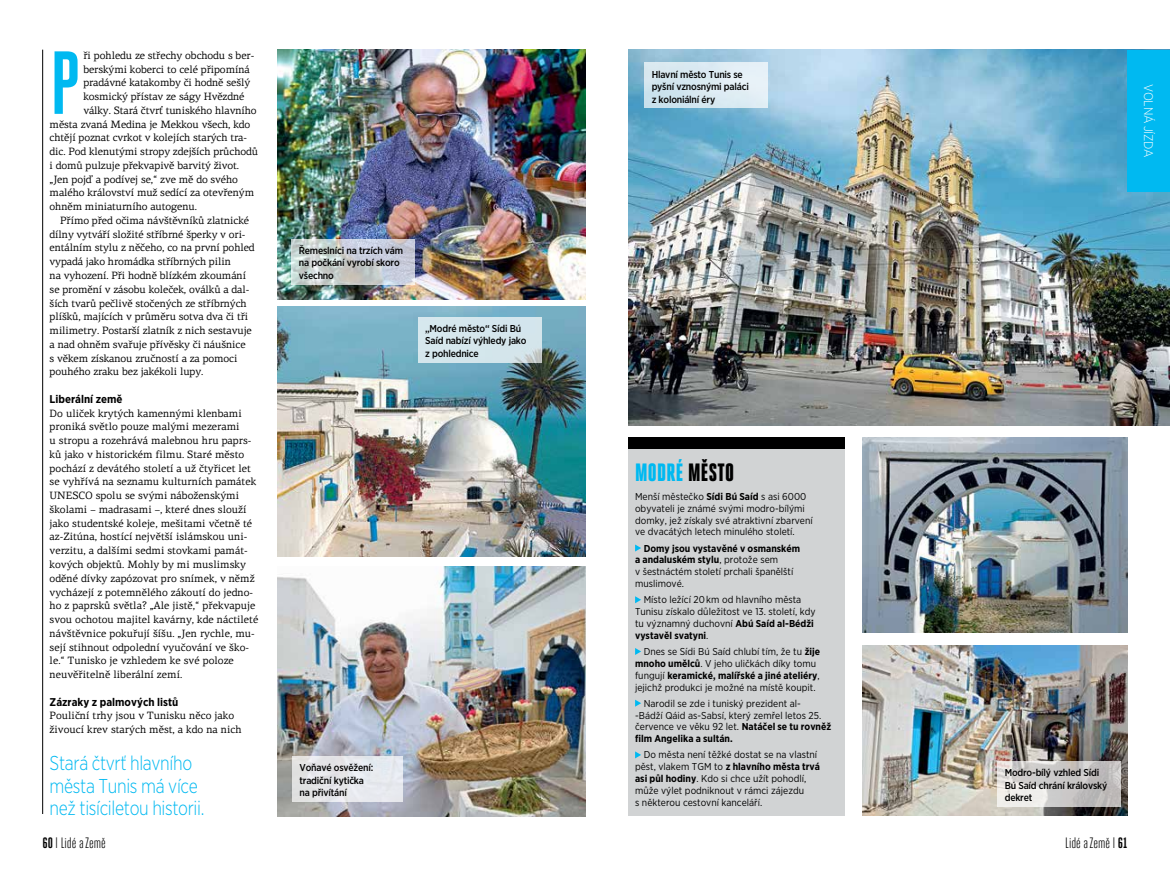
<style>
.page{position:relative;width:1170px;height:869px;background:#fff}
.page>*{position:absolute;margin:0;border:0;box-sizing:border-box;transform-origin:0 0}
.t1{font:700 89.12px "Heroic Condensed";color:#00b9f1}
.t2{font:900 25px "Heroic Condensed";letter-spacing:.01em;color:#00b9f1}
.t3{font:300 20px/22.5px "Gotham Narrow";letter-spacing:-.02em;color:#00b9f1;scale:.9 1}
.t4{font:15px "Heroic Condensed";color:#000}
.t5{font:300 12.5px "Gotham Narrow";letter-spacing:-.02em;color:#fff}
.t6{font:700 11.25px "Gotham Narrow";color:#000}
.t7{font:10.62px/13.8px "PF Centro Serif Pro";letter-spacing:-.01em;color:#000}
.t8{font:10px/11.9px "Gotham Narrow";color:#000}
.t9{font:500 10px/12.5px "Gotham Narrow";letter-spacing:-.02em;color:#000}
.s1{color:#000}
.s2{font-weight:700}
</style>
<div class="page">
<img style="left:862px;top:437px;width:265px;height:194px">
<img style="left:277px;top:306px;width:308px;height:250px">
<img style="left:628px;top:50px;width:541px;height:375px">
<img style="left:862px;top:645px;width:265px;height:170px">
<div style="left:1127px;top:50px;width:42px;height:141px;background:#00b9f1"></div>
<hr style="left:42px;top:50px;width:1px;height:763px;background:#000">
<div style="left:628px;top:448px;width:216px;height:367px;background:#d1d3d4"></div>
<svg style="left:635px;top:544px;width:6px;height:7px"></svg>
<svg style="left:635px;top:596px;width:6px;height:7px"></svg>
<svg style="left:635px;top:648px;width:6px;height:6px"></svg>
<svg style="left:635px;top:699px;width:6px;height:7px"></svg>
<svg style="left:635px;top:751px;width:6px;height:7px"></svg>
<div style="left:628px;top:437px;width:216px;height:11px;background:#000"></div>
<img style="left:278px;top:50px;width:307px;height:250px">
<img style="left:277px;top:566px;width:308px;height:250px">
<div style="left:644px;top:63px;width:123px;height:45px;background:linear-gradient(to right,#cde3ec,#e7f1f8)"></div>
<svg style="left:292px;top:239px;width:123px;height:45px;background:#c9cfd4"></svg>
<div style="left:418px;top:317px;width:123px;height:45px;background:#d5e6ed"></div>
<div style="left:292px;top:756px;width:111px;height:45px;background:#e5e8ec"></div>
<svg style="left:997px;top:760px;width:123px;height:46px;background:#cecbca"></svg>
<h1 class="t1" style="left:50px;top:34px;width:33px">P</h1>
<p class="t7" style="left:83px;top:48px;width:172px">ři pohledu ze střechy obchodu s ber-</p>
<p class="t7" style="left:83px;top:62px;width:168px">berskými koberci to celé připomíná</p>
<p class="t7" style="left:83px;top:76px;width:168px">pradávné katakomby či hodně sešlý</p>
<p class="t7" style="left:83px;top:90px;width:163px">kosmický přístav ze ságy Hvězdné</p>
<p class="t7" style="left:83px;top:103px;width:175px">války. Stará čtvrť tuniského hlavního</p>
<p class="t7" style="left:50px;top:117px;width:202px">města zvaná Medina je Mekkou všech, kdo</p>
<p class="t7" style="left:50px;top:131px;width:199px">chtějí poznat cvrkot v kolejích starých tra-</p>
<p class="t7" style="left:50px;top:145px;width:210px">dic. Pod klenutými stropy zdejších průchodů</p>
<p class="t7" style="left:50px;top:158px;width:191px">i domů pulzuje překvapivě barvitý život.</p>
<p class="t7" style="left:50px;top:172px;width:190px">„Jen pojď a podívej se,“ zve mě do svého</p>
<p class="t7" style="left:50px;top:186px;width:206px">malého království muž sedící za otevřeným</p>
<p class="t7" style="left:50px;top:200px;width:149px">ohněm miniaturního autogenu.</p>
<p class="t7" style="left:60px;top:213px;width:190px">Přímo před očima návštěvníků zlatnické</p>
<p class="t7" style="left:50px;top:227px;width:197px">dílny vytváří složité stříbrné šperky v ori-</p>
<p class="t7" style="left:50px;top:241px;width:207px">entálním stylu z něčeho, co na první pohled</p>
<p class="t7" style="left:50px;top:255px;width:183px">vypadá jako hromádka stříbrných pilin</p>
<p class="t7" style="left:50px;top:268px;width:198px">na vyhození. Při hodně blízkém zkoumání</p>
<p class="t7" style="left:50px;top:282px;width:201px">se promění v zásobu koleček, oválků a dal-</p>
<p class="t7" style="left:50px;top:296px;width:199px">ších tvarů pečlivě stočených ze stříbrných</p>
<p class="t7" style="left:50px;top:310px;width:200px">plíšků, majících v průměru sotva dva či tři</p>
<p class="t7" style="left:50px;top:323px;width:204px">milimetry. Postarší zlatník z nich sestavuje</p>
<p class="t7" style="left:50px;top:337px;width:197px">a nad ohněm svařuje přívěsky či náušnice</p>
<p class="t7" style="left:50px;top:351px;width:189px">s věkem získanou zručností a za pomoci</p>
<p class="t7" style="left:50px;top:365px;width:155px">pouhého zraku bez jakékoli lupy.</p>
<p class="t6" style="left:50px;top:391px;width:74px">Liberální země</p>
<p class="t7" style="left:50px;top:406px;width:210px">Do uliček krytých kamennými klenbami proniká světlo pouze malými mezerami<br>u stropu a rozehrává malebnou hru paprs&shy;ků jako v historickém filmu. Staré město pochází z devátého století a už čtyřicet let se vyhřívá na seznamu kulturních památek UNESCO spolu se svými náboženskými školami – madrasami –, které dnes slouží jako studentské koleje, mešitami včetně té az-Zitúna, hostící největší islámskou uni&shy;verzitu, a dalšími sedmi stovkami památ&shy;kových objektů. Mohly by mi muslimsky oděné dívky zapózovat pro snímek, v němž vycházejí z potemnělého zákoutí do jedno&shy;ho z paprsků světla? „Ale jistě,“ překvapuje svou ochotou majitel kavárny, kde náctileté návštěvnice pokuřují šíšu. „Jen rychle, mu&shy;sejí stihnout odpolední vyučování ve ško&shy;le.“ Tunisko je vzhledem ke své poloze neuvěřitelně liberální zemí.</p>
<p class="t6" style="left:50px;top:694px;width:130px">Zázraky z palmových listů</p>
<p class="t7" style="left:50px;top:708px;width:193px">Pouliční trhy jsou v Tunisku něco jako živoucí krev starých měst, a kdo na nich</p>
<h3 class="t3" style="left:50px;top:751px;width:173px">Stará čtvrť hlavního města Tunis má více než tisíciletou historii.</h3>
<p class="t9" style="left:299px;top:244px;width:106px">Řemeslníci na trzích vám na počkání vyrobí skoro všechno</p>
<p class="t9" style="left:425px;top:321px;width:103px">„Modré město“ Sídi Bú<br>Saíd nabízí výhledy jako z pohlednice</p>
<p class="t9" style="left:651px;top:68px;width:99px">Hlavní město Tunis se pyšní vznosnými paláci z koloniální éry</p>
<h2 class="t2" style="left:635px;top:458px;width:100px">MODRÉ <span class="s1">MĚSTO</span></h2>
<p class="t8" style="left:635px;top:490px;width:179px">Menší městečko <span class="s2">Sídi Bú Saíd</span> s asi 6000 obyvateli je známé svými modro-bílými domky, jež získaly své atraktivní zbarvení ve dvacátých letech minulého století.</p>
<p class="t8" style="left:635px;top:541px;width:166px;text-indent:9px"><span class="s2">Domy jsou vystavěné v osmanském a andaluském stylu</span>, protože sem<br>v šestnáctém století prchali španělští muslimové.</p>
<p class="t8" style="left:635px;top:593px;width:182px;text-indent:9px">Místo ležící 20 km od hlavního města Tunisu získalo důležitost ve 13. století, kdy tu významný duchovní <span class="s2">Abú Saíd al-Bédži vystavěl svatyni</span>.</p>
<p class="t8" style="left:635px;top:645px;width:187px;text-indent:9px">Dnes se Sídi Bú Saíd chlubí tím, že tu <span class="s2">žije mnoho umělců</span>. V jeho uličkách díky tomu fungují <span class="s2">keramické, malířské a jiné ateliéry</span>, jejichž produkci je možné na místě koupit.</p>
<p class="t8" style="left:635px;top:696px;width:198px;text-indent:9px">Narodil se zde i tuniský prezident al-<br>-Bádží Qáid as-Sabsí, který zemřel letos 25. července ve věku 92 let. <span class="s2">Natáčel se tu rovněž film Angelika a sultán.</span></p>
<p class="t8" style="left:635px;top:748px;width:186px;text-indent:9px">Do města není těžké dostat se na vlastní pěst, vlakem TGM to <span class="s2">z hlavního města trvá asi půl hodiny</span>. Kdo si chce užít pohodlí, může výlet podniknout v rámci zájezdu<br>s některou cestovní kanceláří.</p>
<p class="t9" style="left:299px;top:761px;width:75px">Voňavé osvěžení: tradiční kytička na přivítání</p>
<p class="t9" style="left:1004px;top:765px;width:104px">Modro-bílý vzhled Sídi<br>Bú Saíd chrání královský dekret</p>
<h3 class="t4" style="left:43px;top:834px;width:65px"><span class="s2">60</span> l Lidé a Země</h3>
<h3 class="t4" style="left:1065px;top:834px;width:64px">Lidé a Země l <span class="s2">61</span></h3>
<p class="t5" style="left:1156px;top:84px;width:75px;rotate:90deg">volná jízda</p>
</div>
